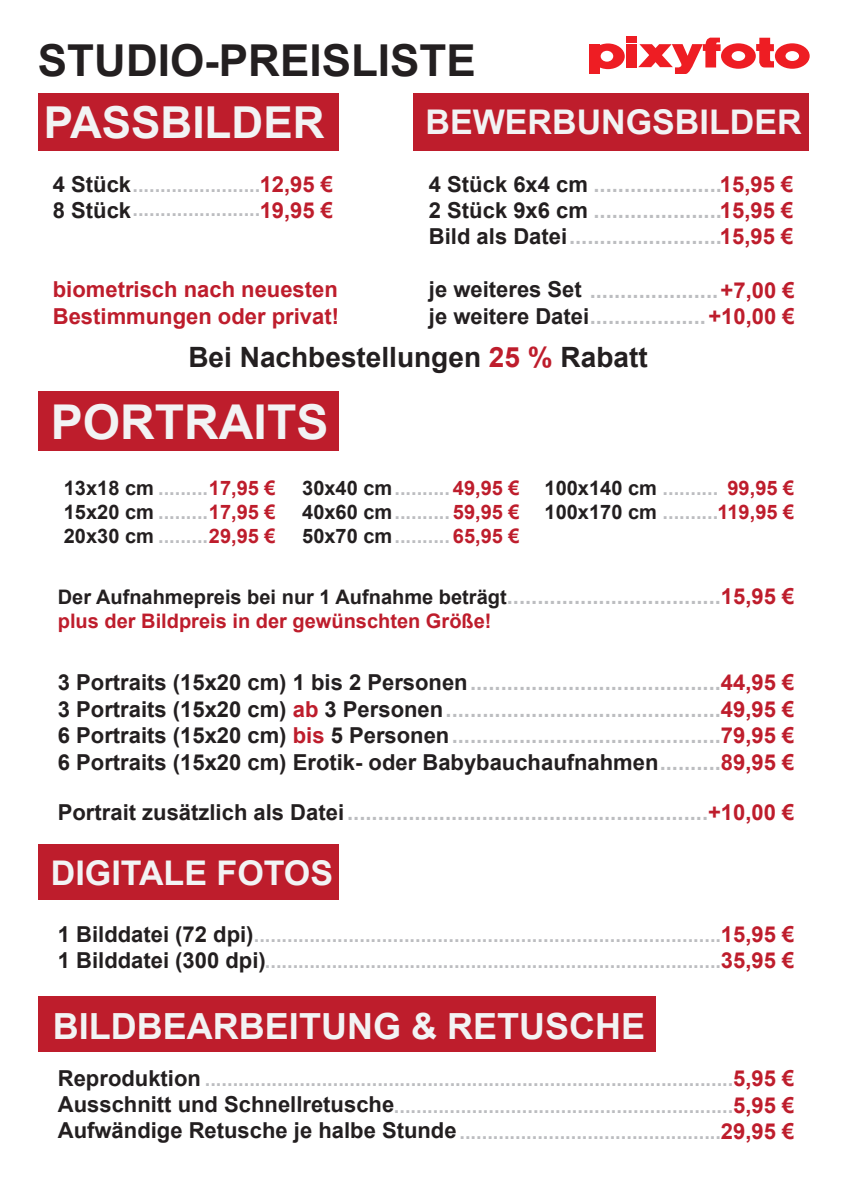
<style>
.page{position:relative;width:851px;height:1191px;background:#fff}
.page>*{position:absolute;margin:0;border:0;box-sizing:border-box;transform-origin:0 0}
.t1{font:700 48px "Arial";color:#f2f3f4}
.t2{font:700 44px "Arial";color:#231f20}
.t3{font:700 44px "Arial";color:#f2f3f4}
.t4{font:700 36px "Arial";color:#f2f3f4}
.t5{font:700 34px "Arial";color:#f2f3f4}
.t6{font:700 28px "Arial";color:#231f20}
.t7{font:700 22px/26.4px "Arial";color:#bcbdc0;text-align:justify}
.t8{font:700 22px/26.4px "Arial";color:#be1d2c}
.t9{font:700 22px "Arial";color:#231f20}
.t10{font:700 20px/26.4px "Arial";color:#bcbdc0}
.t11{font:700 20px "Arial";color:#231f20}
.t12{font:700 20px "Arial";color:#be1d2c}
.s1{font-size:22px;color:#231f20}
.s2{font-size:22px;color:#be1d2c}
.s3{color:#231f20}
.s4{color:#be1d2c}
.s5{font-size:22px;color:#bcbdc0}
</style>
<div class="page">
<div style="left:38px;top:94px;width:301px;height:57px;background:#be1d2c"></div>
<div style="left:413px;top:94px;width:395px;height:57px;background:#be1d2c"></div>
<div style="left:589px;top:44px;width:10px;height:30px;background:#ee1d23"></div>
<svg style="left:599px;top:43px;width:25px;height:26px"></svg>
<div style="left:626px;top:44px;width:11px;height:23px;background:#ee1d23"></div>
<div style="left:626px;top:36px;width:11px;height:7px;background:#ee1d23"></div>
<svg style="left:638px;top:38px;width:171px;height:36px"></svg>
<div style="left:38px;top:391px;width:301px;height:60px;background:#be1d2c"></div>
<div style="left:38px;top:844px;width:301px;height:55px;background:#be1d2c"></div>
<div style="left:38px;top:996px;width:617px;height:56px;background:#be1d2c"></div>
<h2 class="t2" style="left:38px;top:31px;width:439px">STUDIO-PREISLISTE</h2>
<h2 class="t3" style="left:44px;top:94px;width:282px">PASSBILDER</h2>
<p class="t10" style="left:53px;top:172px;width:282px"><span class="s1">4 Stück</span>.......................<span class="s2">12,95 €</span></p>
<p class="t8" style="left:260px;top:198px;width:75px">19,95 €</p>
<p class="t9" style="left:53px;top:196px;width:80px">8 Stück</p>
<p class="t10" style="left:132px;top:196px;width:129px">.......................</p>
<p class="t8" style="left:53px;top:277px;width:288px">biometrisch nach neuesten<br>Bestimmungen oder privat!</p>
<h3 class="t5" style="left:425px;top:100px;width:377px">BEWERBUNGSBILDER</h3>
<p class="t7" style="left:429px;top:171px;width:366px"><span class="s3">4 Stück 6x4 cm</span> .....................<span class="s4">15,95 € </span><span class="s3">2 Stück 9x6 cm</span> .....................<span class="s4">15,95 € </span><span class="s3">Bild als Datei</span>.........................<span class="s4">15,95 €</span></p>
<p class="t7" style="left:429px;top:277px;width:367px"><span class="s3">je weiteres Set</span> .....................<span class="s4">+7,00 € </span><span class="s3">je weitere Datei</span>...................<span class="s4">+10,00 €</span></p>
<h3 class="t6" style="left:188px;top:339px;width:461px">Bei Nachbestellungen <span class="s4">25 %</span> Rabatt</h3>
<h1 class="t1" style="left:51px;top:391px;width:279px">PORTRAITS</h1>
<p class="t10" style="left:64px;top:476px;width:213px"><span class="s3">13x18 cm</span> .........<span class="s4">17,95 €</span></p>
<p class="t10" style="left:302px;top:476px;width:219px"><span class="s3">30x40 cm</span>..........<span class="s4">49,95 €</span></p>
<p class="t10" style="left:64px;top:500px;width:213px"><span class="s3">15x20 cm</span> .........<span class="s4">17,95 €</span></p>
<p class="t10" style="left:302px;top:500px;width:219px"><span class="s3">40x60 cm</span>..........<span class="s4">59,95 €</span></p>
<p class="t10" style="left:64px;top:524px;width:213px"><span class="s3">20x30 cm</span> .........<span class="s4">29,95 €</span></p>
<p class="t10" style="left:302px;top:524px;width:219px"><span class="s3">50x70 cm</span>..........<span class="s4">65,95 €</span></p>
<p class="t12" style="left:727px;top:475px;width:68px">99,95 €</p>
<p class="t10" style="left:544px;top:477px;width:251px;line-height:24px"><span class="s3">100x140 cm</span> ..........<br><span class="s3">100x170 cm</span> ..........<span class="s4">119,95 €</span></p>
<p class="t11" style="left:58px;top:584px;width:737px">Der Aufnahmepreis bei nur 1 Aufnahme beträgt<span class="s5">...................................</span><span class="s2">15,95 €</span></p>
<p class="t12" style="left:58px;top:608px;width:435px">plus der Bildpreis in der gewünschten Größe!</p>
<p class="t7" style="left:58px;top:670px;width:737px"><span class="s3">3 Portraits (15x20 cm) 1 bis 2 Personen</span>.........................................<span class="s4">44,95 € </span><span class="s3">3 Portraits (15x20 cm)</span> <span class="s4">ab</span> <span class="s3">3 Personen</span>.............................................<span class="s4">49,95 € </span><span class="s3">6 Portraits (15x20 cm)</span> <span class="s4">bis</span> <span class="s3">5 Personen</span>............................................<span class="s4">79,95 € </span><span class="s3">6 Portraits (15x20 cm) Erotik- oder Babybauchaufnahmen</span>..........<span class="s4">89,95 €</span></p>
<p class="t7" style="left:58px;top:799px;width:737px"><span class="s3">Portrait zusätzlich als Datei</span>...........................................................<span class="s4">+10,00 €</span></p>
<h3 class="t5" style="left:51px;top:851px;width:284px">DIGITALE FOTOS</h3>
<p class="t10" style="left:58px;top:922px;width:737px"><span class="s1">1 Bilddatei (72 dpi)</span>....................................................................................<span class="s2">15,95 €<br></span><span class="s1">1 Bilddatei (300 dpi)</span>..................................................................................<span class="s2">35,95 €</span></p>
<h3 class="t4" style="left:53px;top:1002px;width:593px">BILDBEARBEITUNG &amp; RETUSCHE</h3>
<p class="t10" style="left:58px;top:1066px;width:737px;text-align:justify"><span class="s1">Reproduktion</span> ...............................................................................................<span class="s2">5,95 € </span><span class="s1">Ausschnitt und Schnellretusche</span>.............................................................<span class="s2">5,95 € </span><span class="s1">Aufwändige Retusche je halbe Stunde</span>...............................................<span class="s2">29,95 €</span></p>
</div>
